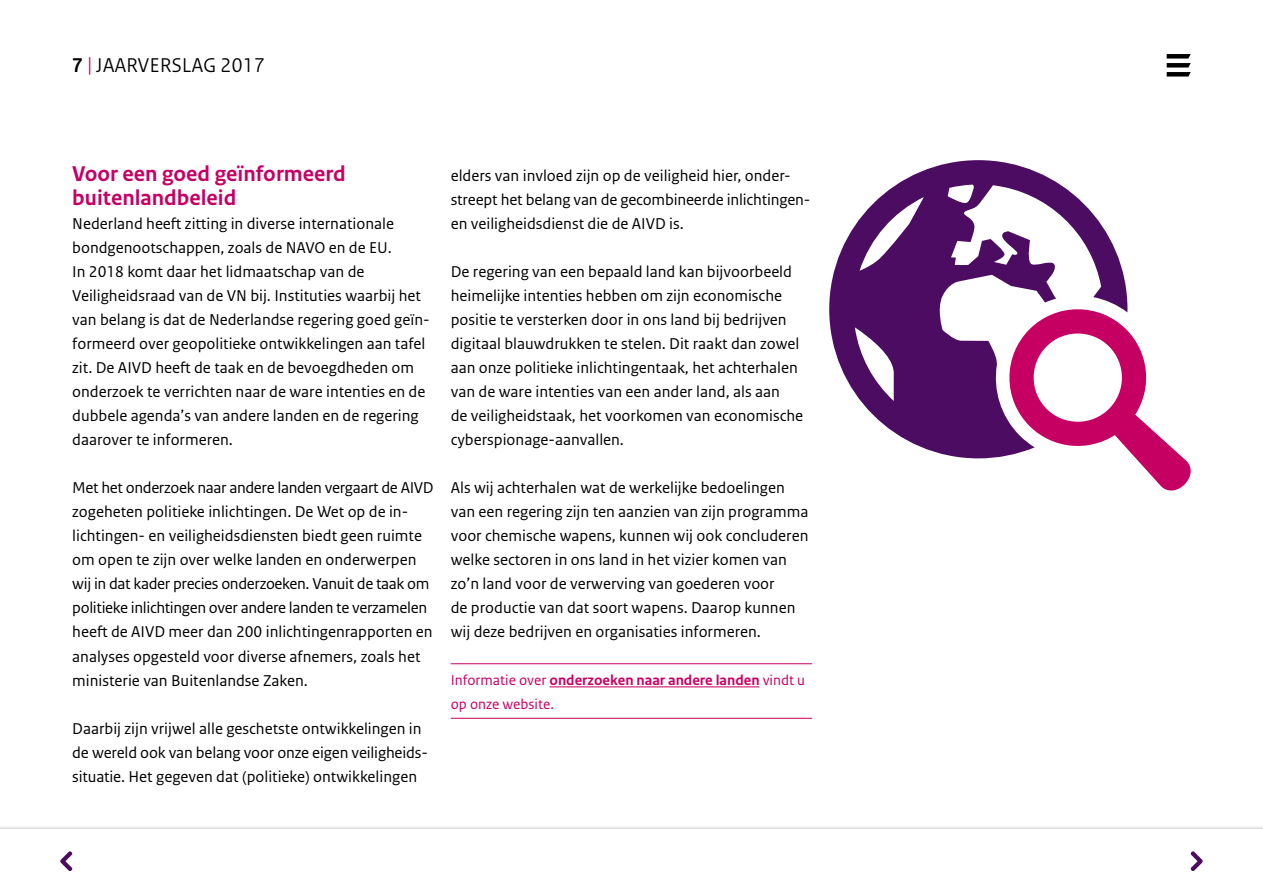
<style>
.page{position:relative;width:1263px;height:893px;background:#fff}
.page>*{position:absolute;margin:0;border:0;box-sizing:border-box;transform-origin:0 0}
.t1{font:700 22.5px/24px "Rijksoverheid Sans Text";color:#c60063}
.t2{font:21px "Rijksoverheid Sans Heading";letter-spacing:.02em;color:#000}
.t3{font:16.5px/24px "Rijksoverheid Sans Text";color:#000}
.t4{font:15px/24px "Rijksoverheid Sans Text";color:#c60063}
.s1{font-weight:700}
.s2{color:#c60063}
</style>
<div class="page">
<div style="left:0;top:825px;width:1263px;height:68px;background:#000;opacity:.3"></div>
<div style="left:0;top:829px;width:1263px;height:64px;background:#fff"></div>
<svg style="left:1167px;top:54px;width:24px;height:23px"></svg>
<svg style="left:1190px;top:851px;width:13px;height:20px"></svg>
<svg style="left:60px;top:851px;width:13px;height:20px"></svg>
<hr style="left:451px;top:663px;width:361px;height:1px;background:#c60063">
<hr style="left:549px;top:686px;width:210px;height:1px;background:#c60063">
<hr style="left:451px;top:718px;width:361px;height:1px;background:#c60063">
<svg style="left:1127px;top:303px;width:64px;height:188px"></svg>
<svg style="left:829px;top:160px;width:298px;height:298px"></svg>
<p class="t2" style="left:72px;top:53px;width:194px"><span class="s1">7</span> <span class="s2">|</span> JAARVERSLAG 2017</p>
<h1 class="t1" style="left:72px;top:162px;width:275px">Voor een goed geïnformeerd buitenlandbeleid</h1>
<p class="t3" style="left:72px;top:212px;width:359px">Nederland heeft zitting in diverse internationale bondgenootschappen, zoals de NAVO en de EU.<br>In 2018 komt daar het lidmaatschap van de Veiligheidsraad van de VN bij. Instituties waarbij het van belang is dat de Nederlandse regering goed geïn&shy;formeerd over geopolitieke ontwikkelingen aan tafel zit. De AIVD heeft de taak en de bevoegdheden om onderzoek te verrichten naar de ware intenties en de dubbele agenda’s van andere landen en de regering daarover te informeren.</p>
<p class="t3" style="left:72px;top:476px;width:363px">Met het onderzoek naar andere landen vergaart de AIVD zogeheten politieke inlichtingen. De Wet op de in&shy;lichtingen- en veiligheidsdiensten biedt geen ruimte om open te zijn over welke landen en onderwerpen wij in dat kader precies onderzoeken. Vanuit de taak om politieke inlichtingen over andere landen te verzamelen heeft de AIVD meer dan 200 inlichtingenrapporten en analyses opgesteld voor diverse afnemers, zoals het ministerie van Buitenlandse Zaken.</p>
<p class="t3" style="left:72px;top:716px;width:357px">Daarbij zijn vrijwel alle geschetste ontwikkelingen in de wereld ook van belang voor onze eigen veiligheids&shy;situatie. Het gegeven dat (politieke) ontwikkelingen</p>
<p class="t3" style="left:451px;top:164px;width:361px">elders van invloed zijn op de veiligheid hier, onder&shy;streept het belang van de gecombineerde inlichtingen&shy;en veiligheidsdienst die de AIVD is.</p>
<p class="t3" style="left:451px;top:260px;width:354px">De regering van een bepaald land kan bijvoorbeeld heimelijke intenties hebben om zijn economische positie te versterken door in ons land bij bedrijven digitaal blauwdrukken te stelen. Dit raakt dan zowel aan onze politieke inlichtingentaak, het achterhalen van de ware intenties van een ander land, als aan<br>de veiligheidstaak, het voorkomen van economische cyberspionage-aanvallen.</p>
<p class="t3" style="left:451px;top:476px;width:359px">Als wij achterhalen wat de werkelijke bedoelingen van een regering zijn ten aanzien van zijn programma voor chemische wapens, kunnen wij ook concluderen welke sectoren in ons land in het vizier komen van zo’n land voor de verwerving van goederen voor<br>de productie van dat soort wapens. Daarop kunnen wij deze bedrijven en organisaties informeren.</p>
<p class="t4" style="left:451px;top:669px;width:356px">Informatie over <span class="s1">onderzoeken naar andere landen</span> vindt u op onze website.</p>
</div>
